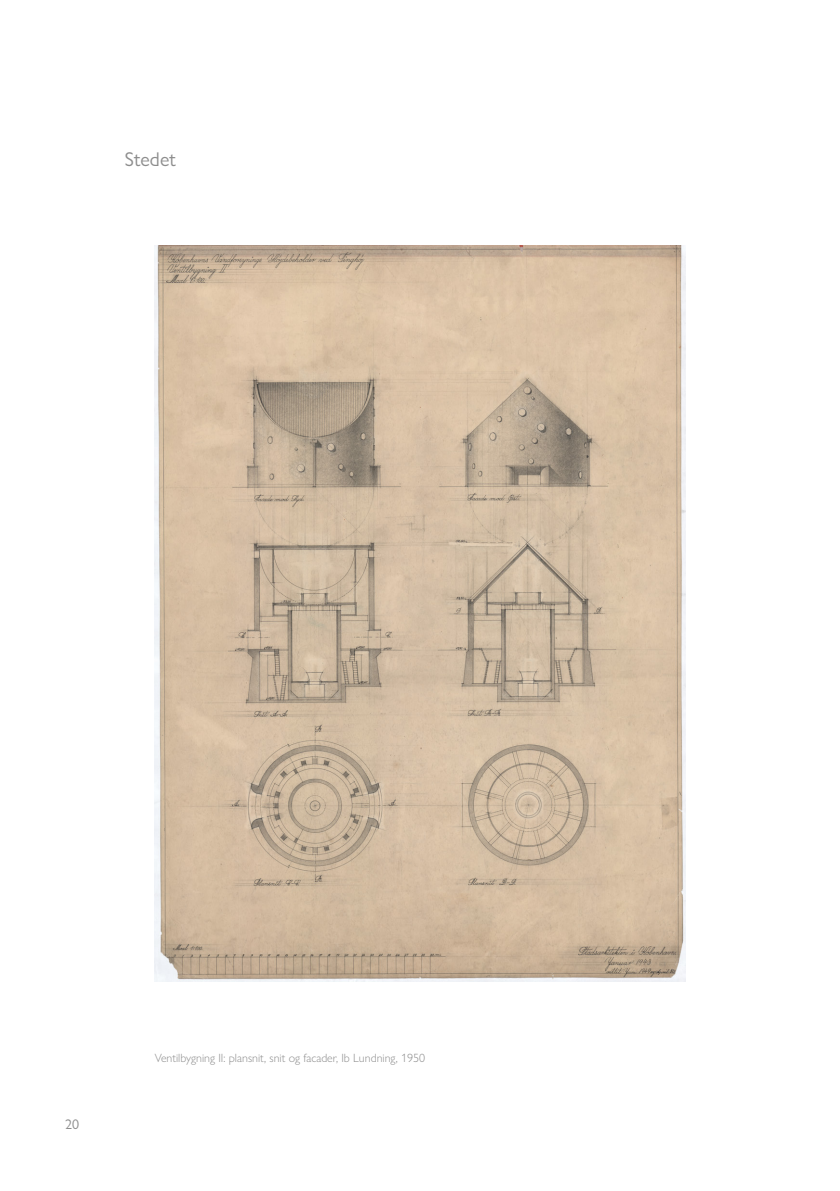
<style>
.page{position:relative;width:840px;height:1191px;background:#fff}
.page>*{position:absolute;margin:0;border:0;box-sizing:border-box;transform-origin:0 0}
.t1{font:20px "Gill Sans Nova";color:#8d8d8d}
.t2{font:14px "Gill Sans Nova";color:#8d8d8d}
.t3{font:300 12px "Gill Sans Nova";color:#8d8d8d}
</style>
<div class="page">
<img style="left:155px;top:246px;width:529px;height:735px">
<p class="t1" style="left:125px;top:147px;width:52px">Stedet</p>
<p class="t2" style="left:65px;top:1115px;width:15px">20</p>
<p class="t3" style="left:155px;top:1051px;width:272px">Ventilbygning II: plansnit, snit og facader, Ib Lundning, 1950</p>
</div>
